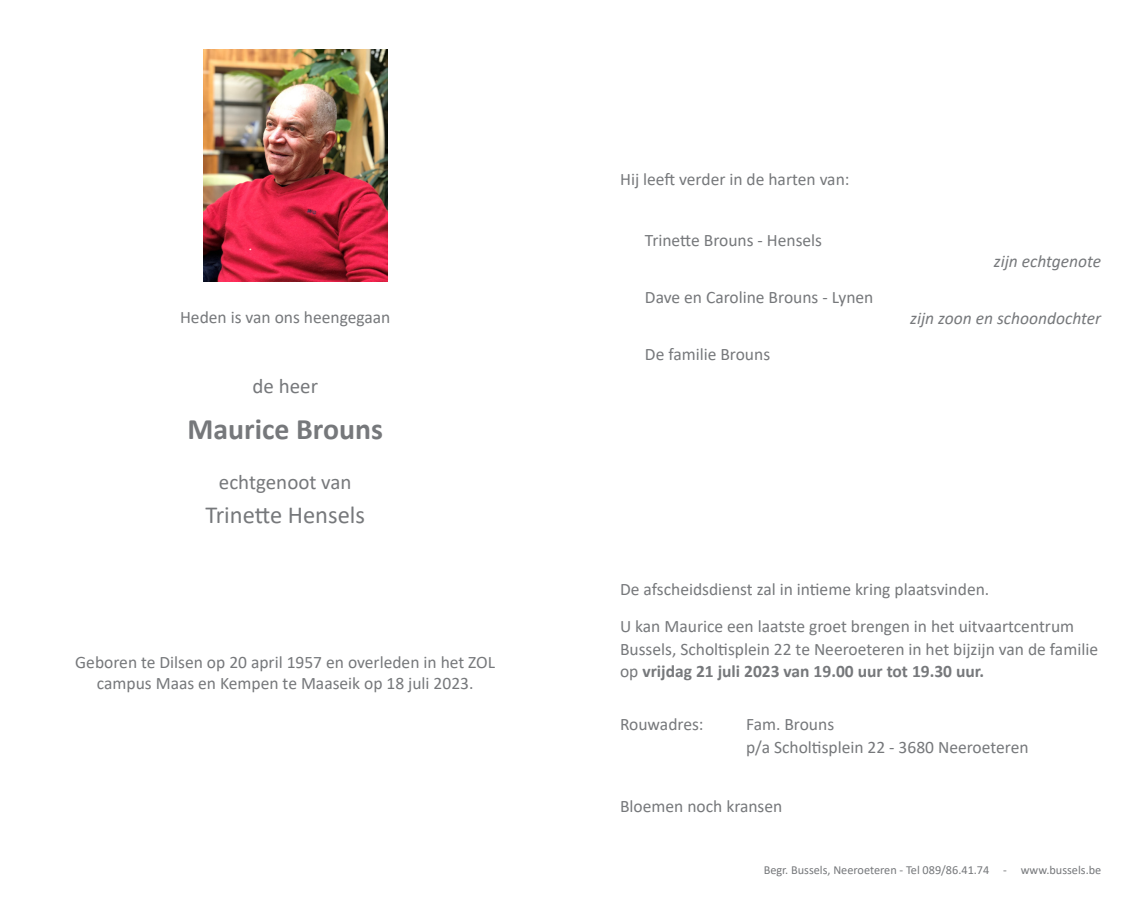
<style>
.page{position:relative;width:1141px;height:918px;background:#fff}
.page>*{position:absolute;margin:0;border:0;box-sizing:border-box;transform-origin:0 0}
.t1{font:700 29.75px "Calibri";color:#76787b}
.t2{font:24.5px "Calibri";color:#76787b}
.t3{font:21px "Calibri";color:#76787b}
.t4{font:17.5px "Calibri";color:#76787b}
.t5{font:700 17.5px "Calibri";color:#76787b}
.t6{font:italic 17.5px "Calibri";color:#76787b}
.t7{font:12.25px "Calibri";color:#76787b}
.s1{font-weight:400}
</style>
<div class="page">
<img style="left:203px;top:50px;width:184px;height:232px">
<p class="t4" style="left:180px;top:305px;width:212px">Heden is van ons heengegaan</p>
<p class="t3" style="left:252px;top:371px;width:67px">de heer</p>
<p class="t1" style="left:188px;top:408px;width:197px">Maurice Brouns</p>
<p class="t3" style="left:219px;top:467px;width:134px">echtgenoot van</p>
<p class="t2" style="left:205px;top:498px;width:161px">Trinette Hensels</p>
<p class="t4" style="left:75px;top:650px;width:421px">Geboren te Dilsen op 20 april 1957 en overleden in het ZOL</p>
<p class="t4" style="left:97px;top:671px;width:378px">campus Maas en Kempen te Maaseik op 18 juli 2023.</p>
<p class="t4" style="left:620px;top:167px;width:231px">Hij leeft verder in de harten van:</p>
<p class="t4" style="left:645px;top:228px;width:179px">Trinette Brouns - Hensels</p>
<p class="t4" style="left:645px;top:285px;width:230px">Dave en Caroline Brouns - Lynen</p>
<p class="t4" style="left:645px;top:342px;width:127px">De familie Brouns</p>
<p class="t6" style="left:994px;top:249px;width:109px">zijn echtgenote</p>
<p class="t6" style="left:910px;top:306px;width:193px">zijn zoon en schoondochter</p>
<p class="t4" style="left:620px;top:577px;width:371px">De afscheidsdienst zal in intieme kring plaatsvinden.</p>
<p class="t4" style="left:620px;top:614px;width:456px">U kan Maurice een laatste groet brengen in het uitvaartcentrum</p>
<p class="t4" style="left:620px;top:636px;width:479px">Bussels, Scholtisplein 22 te Neeroeteren in het bijzijn van de familie</p>
<p class="t5" style="left:620px;top:659px;width:366px"><span class="s1">op</span> vrijdag 21 juli 2023 van 19.00 uur tot 19.30 uur.</p>
<p class="t4" style="left:620px;top:712px;width:85px">Rouwadres:</p>
<p class="t4" style="left:746px;top:712px;width:90px">Fam. Brouns</p>
<p class="t4" style="left:746px;top:734px;width:284px">p/a Scholtisplein 22 - 3680 Neeroeteren</p>
<p class="t4" style="left:620px;top:794px;width:164px">Bloemen noch kransen</p>
<p class="t7" style="left:764px;top:862px;width:339px">Begr. Bussels, Neeroeteren - Tel 089/86.41.74 - www.bussels.be</p>
</div>
